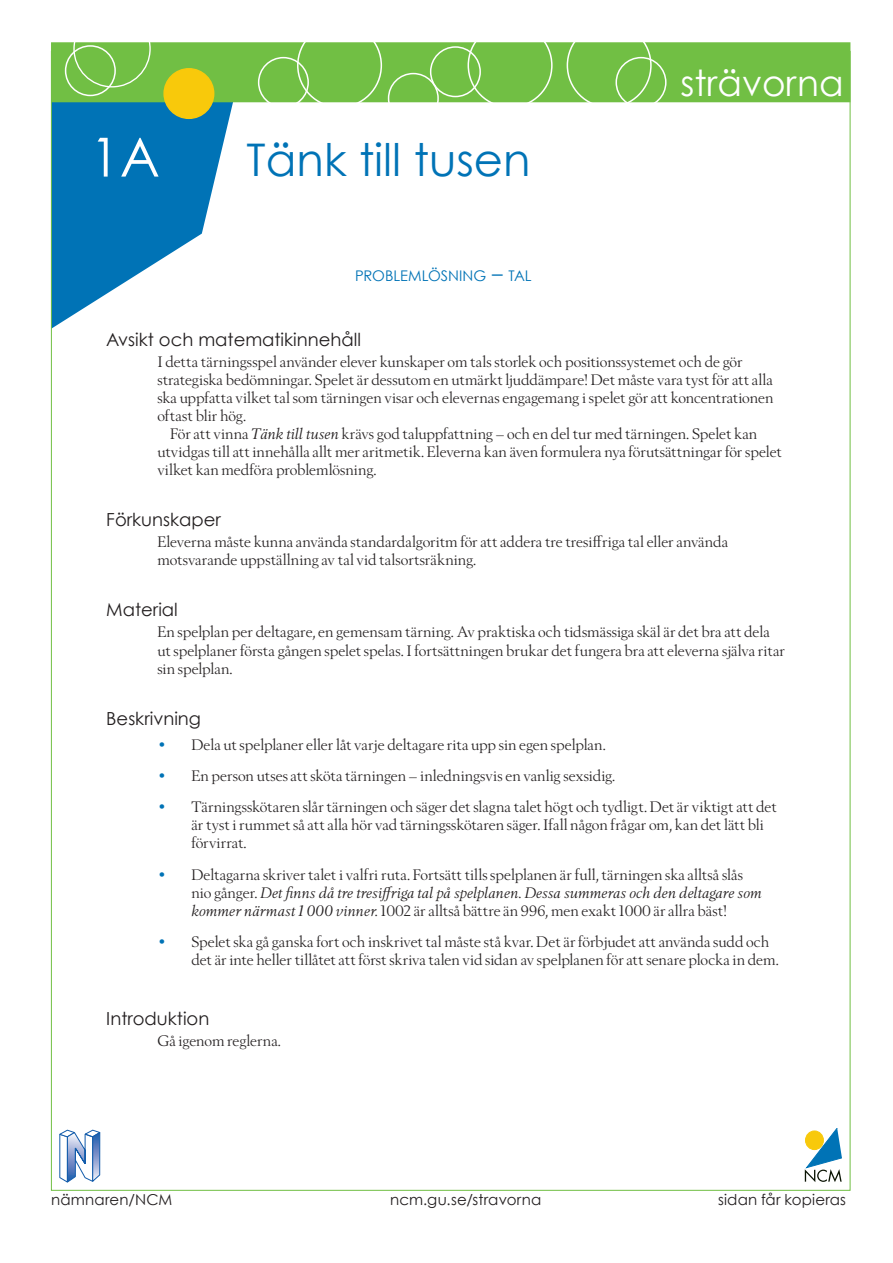
<style>
.page{position:relative;width:893px;height:1263px;background:#fff}
.page>*{position:absolute;margin:0;border:0;box-sizing:border-box;transform-origin:0 0}
.L-målkod{font:54px "Century Gothic";color:#fff}
.L-titel{font:45px "Century Gothic";color:#0073b6}
.CenturyGothic1{font:36px "Century Gothic";color:#fff}
.L-rubrik{font:18px "Century Gothic";color:#231f20}
.L-bröd{font:15px/18px "Berling Nova Display Pro";letter-spacing:.005em;color:#231f20}
.L-bröd2{font:15px/18px "Berling Nova Display Pro";color:#231f20}
.L-bröd-indrag{font:15px/18px "Berling Nova Display Pro";letter-spacing:.005em;color:#231f20}
.t1{font:15px "Century Gothic";letter-spacing:.015em;color:#231f20}
.L-måltext{font:14.7px "Century Gothic";color:#0073b6}
.s1{font-size:21px}
.s2{font-style:italic}
.s3{font-family:"Century Gothic";color:#0073b6}
</style>
<div class="page">
<svg style="left:805px;top:1128px;width:37px;height:54px"></svg>
<svg style="left:60px;top:1130px;width:40px;height:52px"></svg>
<svg style="left:53px;top:102px;width:181px;height:226px"></svg>
<div style="left:51px;top:42px;width:799px;height:60px;background:#71bf44"></div>
<div style="left:73px;top:10px;width:78px;height:77px;border:1px solid #fff;border-radius:50%"></div>
<div style="left:65px;top:45px;width:51px;height:51px;border:2px solid #fff;border-radius:50%"></div>
<div style="left:258px;top:57px;width:51px;height:51px;border:2px solid #fff;border-radius:50%"></div>
<div style="left:297px;top:23px;width:85px;height:85px;border:2px solid #fff;border-radius:50%"></div>
<div style="left:388px;top:73px;width:51px;height:51px;border:2px solid #fff;border-radius:50%"></div>
<div style="left:430px;top:46px;width:51px;height:51px;border:2px solid #fff;border-radius:50%"></div>
<div style="left:468px;top:23px;width:85px;height:85px;border:2px solid #fff;border-radius:50%"></div>
<div style="left:567px;top:23px;width:85px;height:85px;border:2px solid #fff;border-radius:50%"></div>
<div style="left:615px;top:57px;width:51px;height:51px;border:2px solid #fff;border-radius:50%"></div>
<div style="left:164px;top:69px;width:50px;height:49px;background:#f8c90b;border-radius:50%"></div>
<div style="left:163px;top:68px;width:51px;height:51px;border:2px solid #f8c90b;border-radius:50%"></div>
<p class="L-målkod" style="left:90px;top:124px;width:71px">1A</p>
<p class="L-titel" style="left:247px;top:133px;width:285px">Tänk till tusen</p>
<p class="L-måltext" style="left:355px;top:267px;width:178px">PROBLEMLÖSNING <span class="s1">–</span> TAL</p>
<p class="CenturyGothic1" style="left:680px;top:61px;width:165px">strävorna</p>
<p class="L-rubrik" style="left:106px;top:329px;width:256px">Avsikt och matematikinnehåll</p>
<p class="L-bröd" style="left:157px;top:353px;width:617px">I detta tärningsspel använder elever kunskaper om tals storlek och positionssystemet och de gör strategiska bedömningar. Spelet är dessutom en utmärkt ljuddämpare! Det måste vara tyst för att alla ska uppfatta vilket tal som tärningen visar och elevernas engagemang i spelet gör att koncentrationen oftast blir hög.</p>
<p class="L-bröd-indrag" style="left:157px;top:425px;width:626px;text-indent:13px">För att vinna <span class="s2">Tänk till tusen</span> krävs god taluppfattning – och en del tur med tärningen. Spelet kan utvidgas till att innehålla allt mer aritmetik. Eleverna kan även formulera nya förutsättningar för spelet vilket kan medföra problemlösning.</p>
<p class="L-rubrik" style="left:106px;top:509px;width:116px">Förkunskaper</p>
<p class="L-bröd" style="left:157px;top:533px;width:572px">Eleverna måste kunna använda standardalgoritm för att addera tre tresiffriga tal eller använda motsvarande uppställning av tal vid talsortsräkning.</p>
<p class="L-rubrik" style="left:106px;top:599px;width:73px">Material</p>
<p class="L-bröd2" style="left:157px;top:623px;width:629px">En spelplan per deltagare, en gemensam tärning. Av praktiska och tidsmässiga skäl är det bra att dela ut spelplaner första gången spelet spelas. I fortsättningen brukar det fungera bra att eleverna själva ritar sin spelplan.</p>
<p class="L-rubrik" style="left:106px;top:707px;width:96px">Beskrivning</p>
<p class="L-bröd" style="left:157px;top:735px;width:450px"><span class="s3">•</span> Dela ut spelplaner eller låt varje deltagare rita upp sin egen spelplan.</p>
<p class="L-bröd" style="left:157px;top:766px;width:459px"><span class="s3">•</span> En person utses att sköta tärningen – inledningsvis en vanlig sexsidig.</p>
<p class="L-bröd" style="left:191px;top:798px;width:587px;text-indent:-34px"><span class="s3">•</span> Tärningsskötaren slår tärningen och säger det slagna talet högt och tydligt. Det är viktigt att det är tyst i rummet så att alla hör vad tärningsskötaren säger. Ifall någon frågar om, kan det lätt bli förvirrat.</p>
<p class="L-bröd" style="left:191px;top:865px;width:572px;text-indent:-34px"><span class="s3">•</span> Deltagarna skriver talet i valfri ruta. Fortsätt tills spelplanen är full, tärningen ska alltså slås nio gånger. <span class="s2">Det finns då tre tresiffriga tal på spelplanen. Dessa summeras och den deltagare som kommer närmast 1 000 vinner.</span> 1002 är alltså bättre än 996, men exakt 1000 är allra bäst!</p>
<p class="L-bröd" style="left:191px;top:932px;width:589px;text-indent:-34px"><span class="s3">•</span> Spelet ska gå ganska fort och inskrivet tal måste stå kvar. Det är förbjudet att använda sudd och det är inte heller tillåtet att först skriva talen vid sidan av spelplanen för att senare plocka in dem.</p>
<p class="L-rubrik" style="left:106px;top:1007px;width:105px">Introduktion</p>
<p class="L-bröd2" style="left:157px;top:1031px;width:125px">Gå igenom reglerna.</p>
<p class="t1" style="left:51px;top:1190px;width:123px">nämnaren/NCM</p>
<p class="t1" style="left:390px;top:1190px;width:153px">ncm.gu.se/stravorna</p>
<p class="t1" style="left:718px;top:1190px;width:130px">sidan får kopieras</p>
</div>
